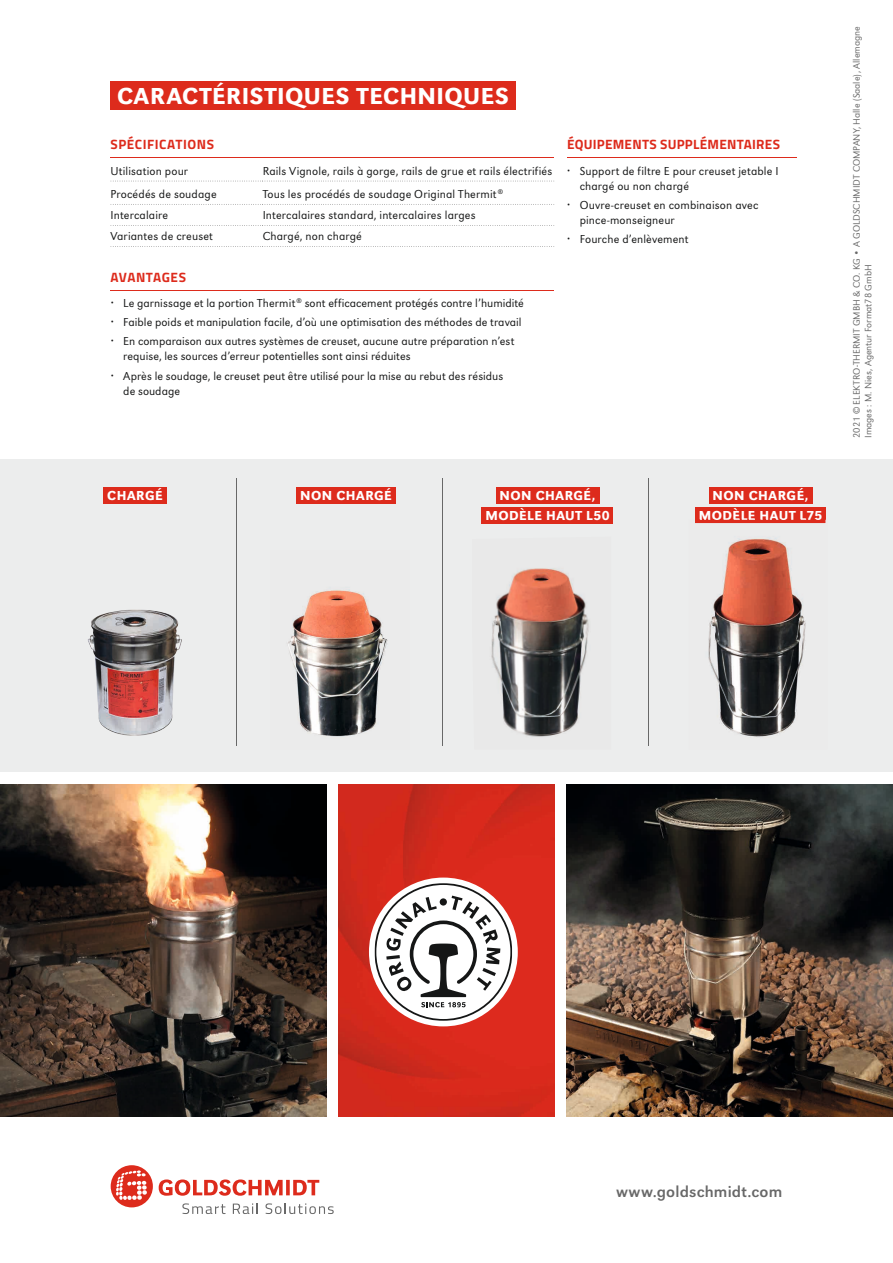
<style>
.page{position:relative;width:893px;height:1263px;background:#fff}
.page>*{position:absolute;margin:0;border:0;box-sizing:border-box;transform-origin:0 0}
.t1{font:500 24px "URW Grotesk";letter-spacing:.025em;color:#fff}
.t2{font:16.5px "URW Grotesk";letter-spacing:.01em;color:#686868}
.t3{font:500 13.5px/19.5px "URW Grotesk";letter-spacing:.035em;color:#fff;text-align:center}
.t4{font:700 13.5px "Titillium Web";letter-spacing:.02em;color:#dd2b1c}
.t5{font:700 13.5px "Titillium Web";letter-spacing:.04em;color:#dd2b1c}
.t6{font:300 12px/19.2px "URW Grotesk";letter-spacing:.01em;color:#151616}
.t7{font:300 9.75px/11.7px "URW Grotesk";color:#686868}
</style>
<div class="page">
<div style="left:0;top:459px;width:893px;height:312px;background:#eceded"></div>
<div style="left:709px;top:487px;width:104px;height:16px;background:#dd2b1c"></div>
<div style="left:695px;top:507px;width:130px;height:16px;background:#dd2b1c"></div>
<div style="left:104px;top:487px;width:63px;height:16px;background:#dd2b1c"></div>
<img style="left:695px;top:520px;width:131px;height:217px">
<img style="left:695px;top:520px;width:130px;height:3px">
<img style="left:695px;top:520px;width:127px;height:1px">
<div style="left:296px;top:487px;width:100px;height:16px;background:#dd2b1c"></div>
<img style="left:287px;top:589px;width:101px;height:148px">
<div style="left:496px;top:487px;width:104px;height:16px;background:#dd2b1c"></div>
<div style="left:482px;top:507px;width:131px;height:16px;background:#dd2b1c"></div>
<img style="left:491px;top:568px;width:99px;height:169px">
<img style="left:88px;top:609px;width:94px;height:127px">
<div style="left:111px;top:82px;width:405px;height:28px;background:#dd2b1c"></div>
<hr style="left:111px;top:158px;width:152px;height:1px;background:#dd2b1c">
<hr style="left:263px;top:158px;width:291px;height:1px;background:#dd2b1c">
<svg style="left:111px;top:204px;width:443px;height:1px"></svg>
<svg style="left:111px;top:225px;width:443px;height:1px"></svg>
<svg style="left:111px;top:246px;width:443px;height:1px"></svg>
<svg style="left:111px;top:181px;width:443px;height:1px"></svg>
<hr style="left:567px;top:158px;width:229px;height:1px;background:#dd2b1c">
<hr style="left:111px;top:290px;width:443px;height:1px;background:#dd2b1c">
<hr style="left:648px;top:478px;width:1px;height:268px;background:#686868">
<hr style="left:442px;top:478px;width:1px;height:268px;background:#686868">
<hr style="left:236px;top:478px;width:1px;height:268px;background:#686868">
<img style="left:0;top:784px;width:326px;height:332px">
<img style="left:339px;top:784px;width:215px;height:332px">
<img style="left:567px;top:784px;width:326px;height:332px">
<div style="left:369px;top:877px;width:149px;height:149px;background:#fff;border-radius:50%"></div>
<svg style="left:374px;top:883px;width:138px;height:138px"></svg>
<div style="left:440px;top:898px;width:7px;height:7px;background:#151616;border-radius:50%"></div>
<svg style="left:159px;top:1179px;width:160px;height:17px"></svg>
<svg style="left:111px;top:1165px;width:42px;height:42px"></svg>
<svg style="left:182px;top:1203px;width:44px;height:11px"></svg>
<svg style="left:233px;top:1203px;width:25px;height:11px"></svg>
<svg style="left:266px;top:1203px;width:68px;height:11px"></svg>
<h1 class="t1" style="left:117px;top:82px;width:393px">CARACTÉRISTIQUES TECHNIQUES</h1>
<p class="t5" style="left:111px;top:134px;width:105px">SPÉCIFICATIONS</p>
<p class="t6" style="left:111px;top:161px;width:79px">Utilisation pour</p>
<p class="t6" style="left:263px;top:161px;width:291px">Rails Vignole, rails à gorge, rails de grue et rails électrifiés</p>
<p class="t6" style="left:111px;top:184px;width:108px">Procédés de soudage</p>
<p class="t6" style="left:263px;top:184px;width:242px">Tous les procédés de soudage Original Thermit <sup>®</sup></p>
<p class="t6" style="left:111px;top:206px;width:59px">Intercalaire</p>
<p class="t6" style="left:263px;top:206px;width:215px">Intercalaires standard, intercalaires larges</p>
<p class="t6" style="left:111px;top:227px;width:104px">Variantes de creuset</p>
<p class="t6" style="left:263px;top:227px;width:101px">Chargé, non chargé</p>
<p class="t4" style="left:111px;top:266px;width:77px">AVANTAGES</p>
<p class="t6" style="left:123px;top:293px;width:402px">Le garnissage et la portion Thermit <sup>®</sup> sont efficacement protégés contre l’humidité<br>Faible poids et manipulation facile, d’où une optimisation des méthodes de travail<br>En comparaison aux autres systèmes de creuset, aucune autre préparation n’est</p>
<p class="t6" style="left:123px;top:347px;width:381px">requise, les sources d’erreur potentielles sont ainsi réduites<br>Après le soudage, le creuset peut être utilisé pour la mise au rebut des résidus</p>
<p class="t6" style="left:123px;top:381px;width:58px">de soudage</p>
<p class="t4" style="left:567px;top:134px;width:214px">ÉQUIPEMENTS SUPPLÉMENTAIRES</p>
<p class="t6" style="left:580px;top:163px;width:200px;line-height:15px">Support de filtre E pour creuset jetable I chargé ou non chargé</p>
<p class="t6" style="left:580px;top:197px;width:180px;line-height:15px">Ouvre-creuset en combinaison avec pince-monseigneur</p>
<p class="t6" style="left:580px;top:230px;width:110px">Fourche d’enlèvement</p>
<p class="t3" style="left:107px;top:486px;width:57px">CHARGÉ</p>
<p class="t3" style="left:300px;top:486px;width:93px">NON CHARGÉ</p>
<p class="t3" style="left:485px;top:486px;width:126px">NON CHARGÉ,<br>MODÈLE HAUT L50</p>
<p class="t3" style="left:699px;top:486px;width:125px">NON CHARGÉ,<br>MODÈLE HAUT L75</p>
<p class="t7" style="left:851px;top:438px;width:413px;rotate:-90deg">2021 © ELEKTRO-THERMIT GMBH &amp; CO. KG • A GOLDSCHMIDT COMPANY, Halle (Saale), Allemagne<br>Images : M. Nies, Agentur Format78 GmbH</p>
<h2 class="t2" style="left:616px;top:1182px;width:168px">www.goldschmidt.com</h2>
</div>
